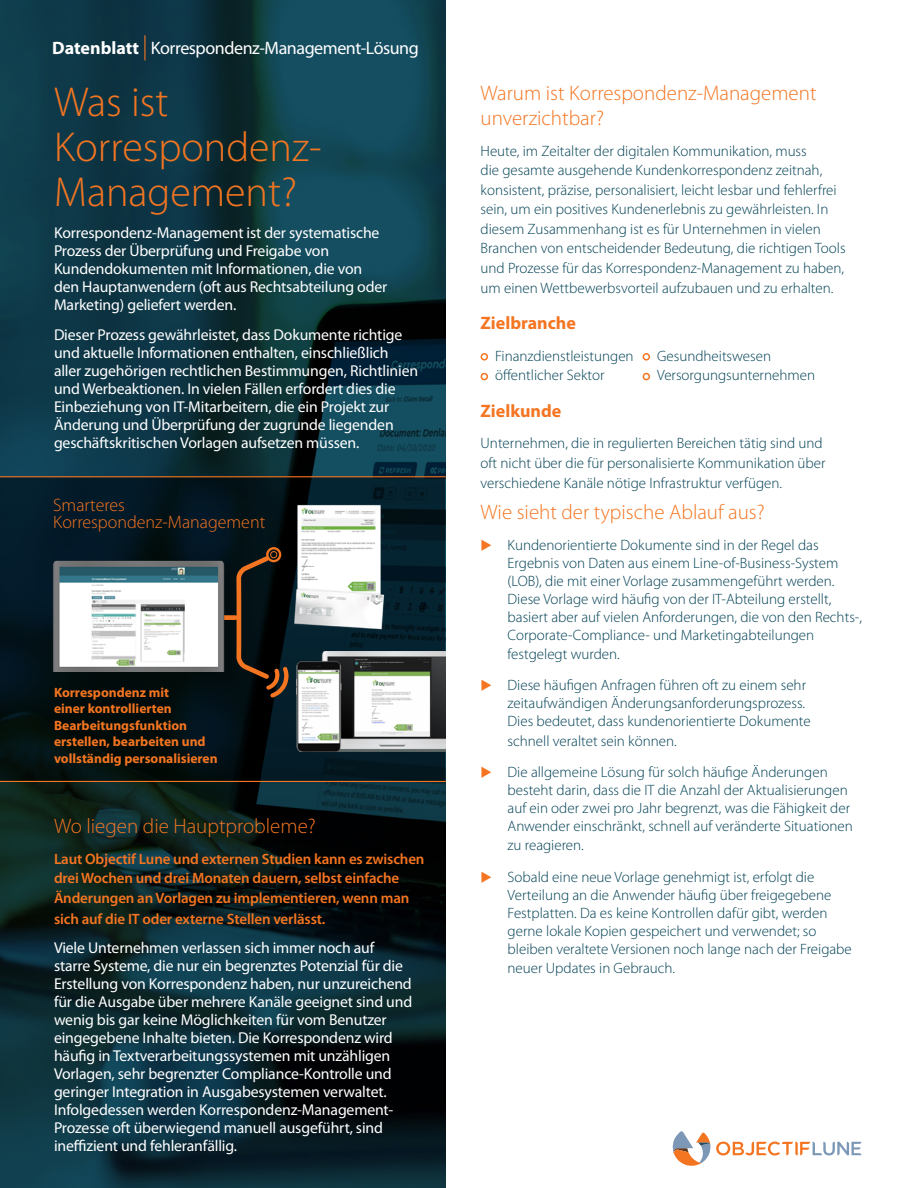
<style>
.page{position:relative;width:918px;height:1188px;background:#fff}
.page>*{position:absolute;margin:0;border:0;box-sizing:border-box;transform-origin:0 0}
.t1{font:300 42px/45px "Myriad Pro";color:#f27522}
.t2{font:300 21px/25.2px "Myriad Pro";color:#f47522}
.t3{font:18px "Myriad Pro";letter-spacing:-.025em;color:#fff}
.t4{font:300 18px/17.5px "Myriad Pro";color:#f47522}
.t5{font:700 18px "Myriad Pro";color:#f47522}
.t6{font:15.75px/18px "Myriad Pro";letter-spacing:-.01em;color:#fff}
.t7{font:300 15px/18px "Myriad Pro";color:#004054}
.t8{font:600 15px/19.5px "Myriad Pro";letter-spacing:-.01em;color:#f57521}
.t9{font:700 13.5px/16.5px "Myriad Pro";color:#f47521}
.s1{font-weight:700}
.s2{color:#f47521}
</style>
<div class="page">
<img style="left:0;top:0;width:446px;height:1188px">
<hr style="left:144px;top:35px;width:2px;height:25px;background:#f27522">
<svg style="left:673px;top:1131px;width:188px;height:35px"></svg>
<div style="left:481px;top:353px;width:7px;height:8px;border:2px solid #f47521;border-radius:50%"></div>
<div style="left:643px;top:353px;width:7px;height:8px;border:2px solid #f47521;border-radius:50%"></div>
<div style="left:481px;top:373px;width:7px;height:7px;border:2px solid #f47521;border-radius:50%"></div>
<div style="left:643px;top:373px;width:7px;height:7px;border:2px solid #f47521;border-radius:50%"></div>
<svg style="left:0;top:477px;width:445px;height:304px;background:#04161d"></svg>
<img style="left:289px;top:496px;width:101px;height:135px">
<img style="left:296px;top:652px;width:150px;height:99px">
<div style="left:266px;top:547px;width:15px;height:15px;border:2px solid #f47521;border-radius:50%"></div>
<div style="left:270px;top:551px;width:7px;height:7px;border:1px solid #f47521;border-radius:50%"></div>
<svg style="left:234px;top:553px;width:55px;height:145px;background:#211910"></svg>
<div style="left:221px;top:615px;width:15px;height:5px;background:#f47521"></div>
<img style="left:49px;top:558px;width:179px;height:113px">
<hr style="left:0;top:476px;width:446px;height:1px;background:#f47521">
<hr style="left:0;top:781px;width:446px;height:1px;background:#f47521">
<p class="t3" style="left:52px;top:37px;width:368px"><span class="s1">Datenblatt</span> Korrespondenz-Management-Lösung</p>
<h1 class="t1" style="left:54px;top:80px;width:269px">Was ist<br>Korrespondenz-<br>Management?</h1>
<p class="t6" style="left:54px;top:224px;width:335px">Korrespondenz-Management ist der systematische Prozess der Überprüfung und Freigabe von Kundendokumenten mit Informationen, die von den Hauptanwendern (oft aus Rechtsabteilung oder Marketing) geliefert werden.</p>
<p class="t6" style="left:54px;top:325px;width:366px">Dieser Prozess gewährleistet, dass Dokumente richtige und aktuelle Informationen enthalten, einschließlich aller zugehörigen rechtlichen Bestimmungen, Richtlinien und Werbeaktionen. In vielen Fällen erfordert dies die Einbeziehung von IT-Mitarbeitern, die ein Projekt zur Änderung und Überprüfung der zugrunde liegenden geschäftskritischen Vorlagen aufsetzen müssen.</p>
<p class="t4" style="left:53px;top:496px;width:214px">Smarteres<br>Korrespondenz-Management</p>
<p class="t9" style="left:54px;top:683px;width:165px">Korrespondenz mit<br>einer kontrollierten<br>Bearbeitungsfunktion erstellen, bearbeiten und vollständig personalisieren</p>
<h2 class="t2" style="left:54px;top:813px;width:263px">Wo liegen die Hauptprobleme?</h2>
<p class="t8" style="left:54px;top:849px;width:372px">Laut Objectif Lune und externen Studien kann es zwischen drei Wochen und drei Monaten dauern, selbst einfache<br>Änderungen an Vorlagen zu implementieren, wenn man</p>
<p class="t8" style="left:54px;top:909px;width:273px">sich auf die IT oder externe Stellen verlässt.</p>
<p class="t6" style="left:54px;top:939px;width:360px">Viele Unternehmen verlassen sich immer noch auf starre Systeme, die nur ein begrenztes Potenzial für die Erstellung von Korrespondenz haben, nur unzureichend für die Ausgabe über mehrere Kanäle geeignet sind und wenig bis gar keine Möglichkeiten für vom Benutzer eingegebene Inhalte bieten. Die Korrespondenz wird häufig in Textverarbeitungssystemen mit unzähligen Vorlagen, sehr begrenzter Compliance-Kontrolle und geringer Integration in Ausgabesystemen verwaltet.<br>Infolgedessen werden Korrespondenz-Management-Prozesse oft überwiegend manuell ausgeführt, sind ineffizient und fehleranfällig.</p>
<h2 class="t2" style="left:481px;top:80px;width:337px">Warum ist Korrespondenz-Management unverzichtbar?</h2>
<p class="t7" style="left:481px;top:141px;width:367px;line-height:19.5px">Heute, im Zeitalter der digitalen Kommunikation, muss<br>die gesamte ausgehende Kundenkorrespondenz zeitnah, konsistent, präzise, personalisiert, leicht lesbar und fehlerfrei sein, um ein positives Kundenerlebnis zu gewährleisten. In diesem Zusammenhang ist es für Unternehmen in vielen Branchen von entscheidender Bedeutung, die richtigen Tools und Prozesse für das Korrespondenz-Management zu haben, um einen Wettbewerbsvorteil aufzubauen und zu erhalten.</p>
<p class="t5" style="left:481px;top:312px;width:97px">Zielbranche</p>
<p class="t7" style="left:495px;top:346px;width:140px">Finanzdienstleistungen</p>
<p class="t7" style="left:657px;top:346px;width:116px">Gesundheitswesen</p>
<p class="t7" style="left:495px;top:366px;width:111px">öffentlicher Sektor</p>
<p class="t7" style="left:657px;top:366px;width:160px">Versorgungsunternehmen</p>
<p class="t5" style="left:481px;top:399px;width:82px">Zielkunde</p>
<p class="t7" style="left:481px;top:433px;width:347px;line-height:19.6px">Unternehmen, die in regulierten Bereichen tätig sind und oft nicht über die für personalisierte Kommunikation über verschiedene Kanäle nötige Infrastruktur verfügen.</p>
<h2 class="t2" style="left:481px;top:499px;width:286px">Wie sieht der typische Ablauf aus?</h2>
<p class="t7" style="left:508px;top:536px;width:356px;text-indent:-27px"><span class="s2">◆</span> Kundenorientierte Dokumente sind in der Regel das Ergebnis von Daten aus einem Line-of-Business-System (LOB), die mit einer Vorlage zusammengeführt werden.<br>Diese Vorlage wird häufig von der IT-Abteilung erstellt, basiert aber auf vielen Anforderungen, die von den Rechts-, Corporate-Compliance- und Marketingabteilungen</p>
<p class="t7" style="left:508px;top:645px;width:114px">festgelegt wurden.</p>
<p class="t7" style="left:508px;top:676px;width:305px;text-indent:-27px"><span class="s2">◆</span> Diese häufigen Anfragen führen oft zu einem sehr zeitaufwändigen Änderungsanforderungsprozess.<br>Dies bedeutet, dass kundenorientierte Dokumente</p>
<p class="t7" style="left:508px;top:732px;width:171px">schnell veraltet sein können.</p>
<p class="t7" style="left:508px;top:763px;width:347px;text-indent:-27px"><span class="s2">◆</span> Die allgemeine Lösung für solch häufige Änderungen besteht darin, dass die IT die Anzahl der Aktualisierungen auf ein oder zwei pro Jahr begrenzt, was die Fähigkeit der Anwender einschränkt, schnell auf veränderte Situationen</p>
<p class="t7" style="left:508px;top:836px;width:78px">zu reagieren.</p>
<p class="t7" style="left:508px;top:867px;width:346px;text-indent:-27px"><span class="s2">◆</span> Sobald eine neue Vorlage genehmigt ist, erfolgt die Verteilung an die Anwender häufig über freigegebene Festplatten. Da es keine Kontrollen dafür gibt, werden gerne lokale Kopien gespeichert und verwendet; so bleiben veraltete Versionen noch lange nach der Freigabe</p>
<p class="t7" style="left:508px;top:959px;width:169px">neuer Updates in Gebrauch.</p>
</div>
